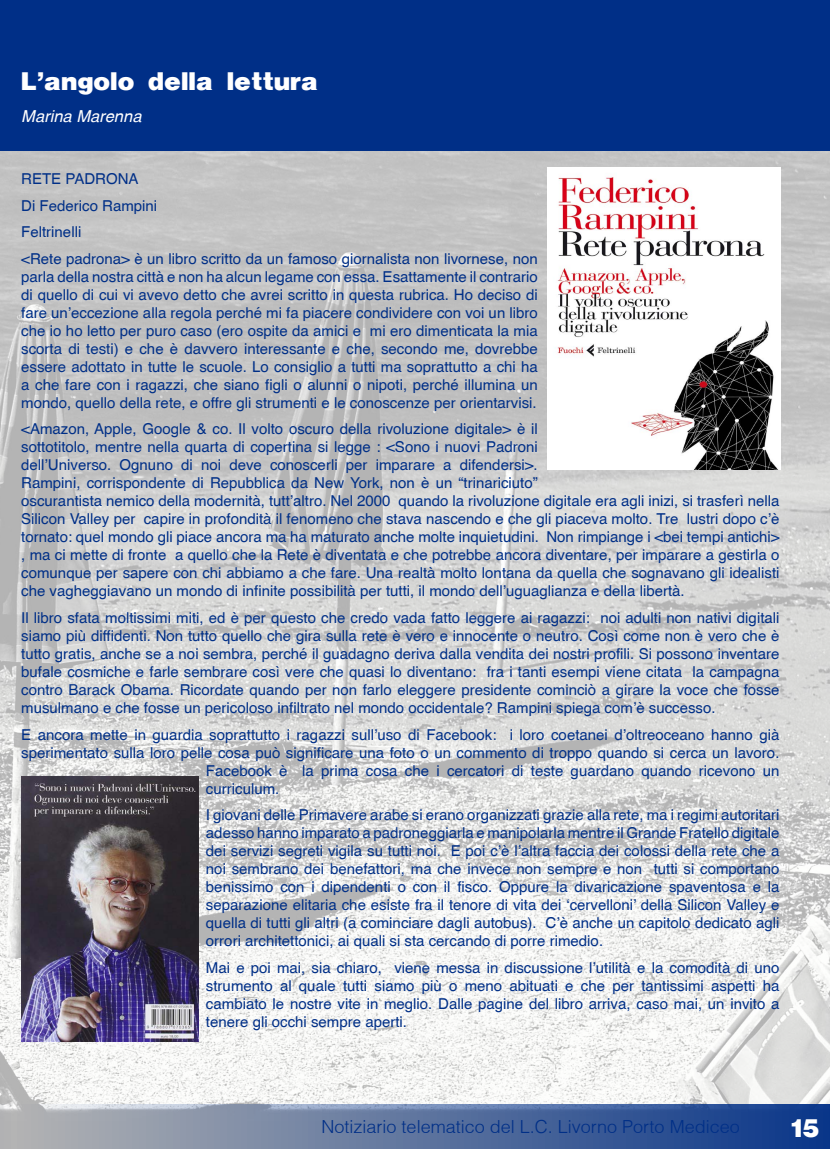
<style>
.page{position:relative;width:830px;height:1149px;background:#fff}
.page>*{position:absolute;margin:0;border:0;box-sizing:border-box;transform-origin:0 0}
.t1{font:27px "Helvetica Black cyr Bold";color:#fff}
.t2{font:300 18px "Helvetica";color:#002f87}
.t3{font:italic 16.5px "Helvetica cyr";color:#fff}
.t4{font:15px/18px "Helvetica";color:#002f87;text-align:justify}
</style>
<div class="page">
<img style="left:0;top:150px;width:829px;height:953px">
<svg style="left:0;top:1103px;width:829px;height:45px"></svg>
<div style="left:0;top:0;width:829px;height:150px;background:#002f87"></div>
<img style="left:547px;top:167px;width:233px;height:302px">
<img style="left:21px;top:776px;width:177px;height:264px">
<h1 class="t1" style="left:21px;top:67px;width:298px">L’angolo della lettura</h1>
<p class="t3" style="left:21px;top:107px;width:122px">Marina Marenna</p>
<p class="t4" style="left:21px;top:165px;width:518px;line-height:26.5px;text-align:left">RETE PADRONA<br>Di Federico Rampini<br>Feltrinelli<br>&lt;Rete padrona&gt; è un libro scritto da un famoso giornalista non livornese, non</p>
<p class="t4" style="left:21px;top:267px;width:518px">parla della nostra città e non ha alcun legame con essa. Esattamente il contrario di quello di cui vi avevo detto che avrei scritto in questa rubrica. Ho deciso di fare un’eccezione alla regola perché mi fa piacere condividere con voi un libro che io ho letto per puro caso (ero ospite da amici e mi ero dimenticata la mia scorta di testi) e che è davvero interessante e che, secondo me, dovrebbe essere adottato in tutte le scuole. Lo consiglio a tutti ma soprattutto a chi ha a che fare con i ragazzi, che siano figli o alunni o nipoti, perché illumina un mondo, quello della rete, e offre gli strumenti e le conoscenze per orientarvisi.</p>
<p class="t4" style="left:21px;top:419px;width:759px;text-align:left">&lt;Amazon, Apple, Google &amp; co. Il volto oscuro della rivoluzione digitale&gt; è il<br>sottotitolo, mentre nella quarta di copertina si legge : &lt;Sono i nuovi Padroni<br>dell’Universo. Ognuno di noi deve conoscerli per imparare a difendersi&gt;.<br>Rampini, corrispondente di Repubblica da New York, non è un “trinariciuto”<br>oscurantista nemico della modernità, tutt’altro. Nel 2000 quando la rivoluzione digitale era agli inizi, si trasferì nella Silicon Valley per capire in profondità il fenomeno che stava nascendo e che gli piaceva molto. Tre lustri dopo c’è tornato: quel mondo gli piace ancora ma ha maturato anche molte inquietudini. Non rimpiange i &lt;bei tempi antichi&gt; , ma ci mette di fronte a quello che la Rete è diventata e che potrebbe ancora diventare, per imparare a gestirla o comunque per sapere con chi abbiamo a che fare. Una realtà molto lontana da quella che sognavano gli idealisti che vagheggiavano un mondo di infinite possibilità per tutti, il mondo dell’uguaglianza e della libertà.</p>
<p class="t4" style="left:21px;top:608px;width:759px">Il libro sfata moltissimi miti, ed è per questo che credo vada fatto leggere ai ragazzi: noi adulti non nativi digitali siamo più diffidenti. Non tutto quello che gira sulla rete è vero e innocente o neutro. Così come non è vero che è tutto gratis, anche se a noi sembra, perché il guadagno deriva dalla vendita dei nostri profili. Si possono inventare bufale cosmiche e farle sembrare così vere che quasi lo diventano: fra i tanti esempi viene citata la campagna contro Barack Obama. Ricordate quando per non farlo eleggere presidente cominciò a girare la voce che fosse musulmano e che fosse un pericoloso infiltrato nel mondo occidentale? Rampini spiega com’è successo.</p>
<p class="t4" style="left:21px;top:724px;width:759px">E ancora mette in guardia soprattutto i ragazzi sull’uso di Facebook: i loro coetanei d’oltreoceano hanno già</p>
<p class="t4" style="left:21px;top:742px;width:759px">sperimentato sulla loro pelle cosa può significare una foto o un commento di troppo quando si cerca un lavoro.</p>
<p class="t4" style="left:206px;top:760px;width:574px">Facebook è la prima cosa che i cercatori di teste guardano quando ricevono un</p>
<p class="t4" style="left:206px;top:778px;width:75px">curriculum.</p>
<p class="t4" style="left:206px;top:805px;width:575px">I giovani delle Primavere arabe si erano organizzati grazie alla rete, ma i regimi autoritari adesso hanno imparato a padroneggiarla e manipolarla mentre il Grande Fratello digitale dei servizi segreti vigila su tutti noi. E poi c’è l’altra faccia dei colossi della rete che a noi sembrano dei benefattori, ma che invece non sempre e non tutti si comportano benissimo con i dipendenti o con il fisco. Oppure la divaricazione spaventosa e la separazione elitaria che esiste fra il tenore di vita dei ‘cervelloni’ della Silicon Valley e quella di tutti gli altri (a cominciare dagli autobus). C’è anche un capitolo dedicato agli orrori architettonici, ai quali si sta cercando di porre rimedio.</p>
<p class="t4" style="left:206px;top:957px;width:574px">Mai e poi mai, sia chiaro, viene messa in discussione l’utilità e la comodità di uno strumento al quale tutti siamo più o meno abituati e che per tantissimi aspetti ha cambiato le nostre vite in meglio. Dalle pagine del libro arriva, caso mai, un invito a tenere gli occhi sempre aperti.</p>
<p class="t2" style="left:321px;top:1114px;width:419px">Notiziario telematico del L.C. Livorno Porto Mediceo</p>
<h1 class="t1" style="left:790px;top:1114px;width:30px">15</h1>
</div>
